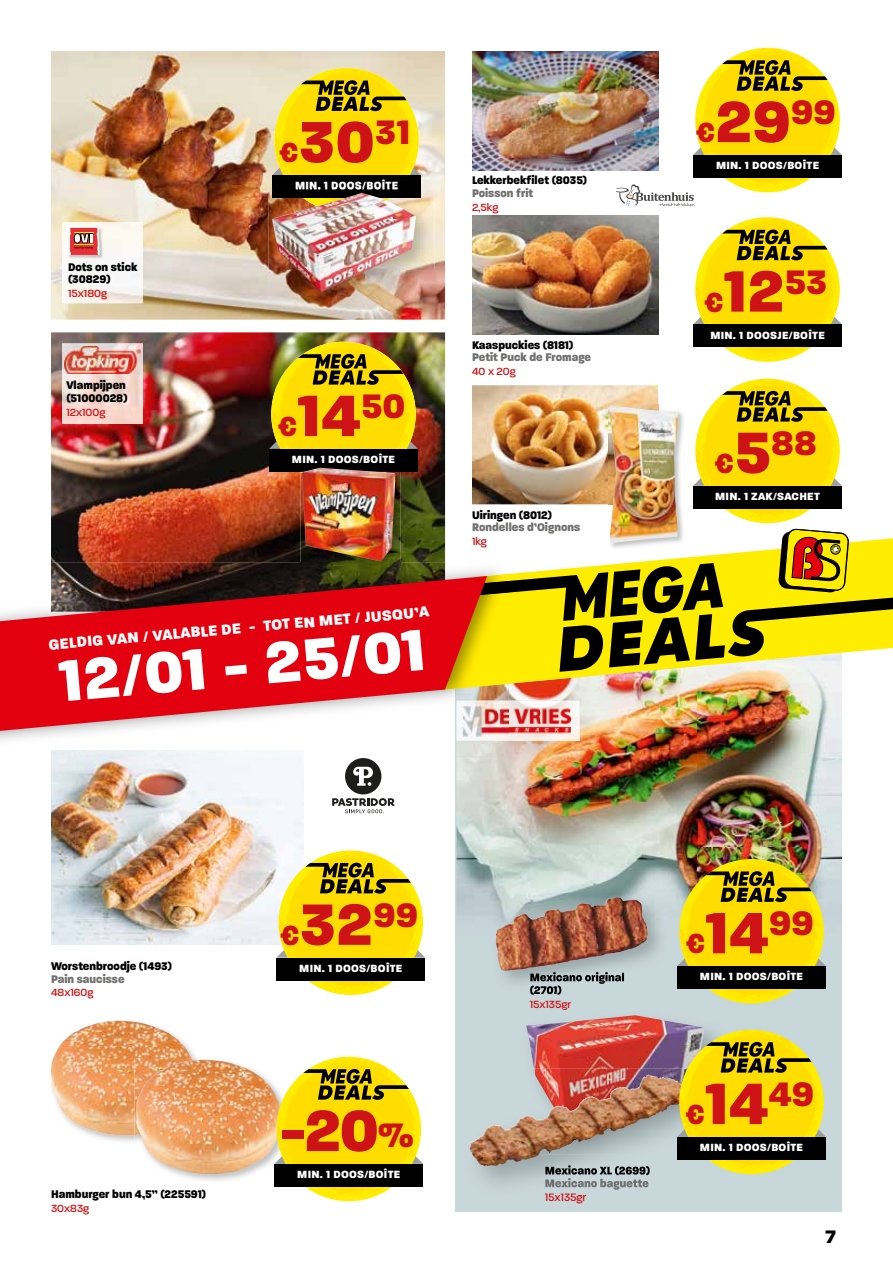
<style>
.page{position:relative;width:893px;height:1263px;background:#fff}
.page>*{position:absolute;margin:0;border:0;box-sizing:border-box;transform-origin:0 0}
.t1{font:800 63px "Paralucent";letter-spacing:.01em;color:#cd1316}
.t2{font:800 63px "Paralucent";color:#fff}
.t3{font:800 36.75px "Paralucent";color:#cd1316}
.t4{font:800 19.5px "Paralucent";color:#000}
.t5{font:800 15.75px "Paralucent";color:#fff}
.t6{font:800 12px/12.8px "Paralucent";color:#000;scale:.95 1}
.t7{font:800 12px "Paralucent";color:#6f6f6e;scale:.95 1}
.t8{font:800 11.25px "Paralucent";letter-spacing:.025em;color:#fff}
.t9{font:500 11.25px "Paralucent";color:#cd1316}
.t10{font:700 2.25px "Myriad Pro";color:#000}
.s1{font-size:30px}
.s2{font-size:36.75px}
.s3{font-size:63px}
</style>
<div class="page">
<img style="left:472px;top:51px;width:186px;height:119px">
<svg style="left:693px;top:139px;width:11px;height:16px"></svg>
<svg style="left:831px;top:135px;width:11px;height:20px"></svg>
<img style="left:695px;top:48px;width:145px;height:144px;border-radius:72px">
<div style="left:693px;top:155px;width:149px;height:23px;background:#000"></div>
<svg style="left:722px;top:60px;width:106px;height:31px;background:#a2900e"></svg>
<img style="left:472px;top:215px;width:186px;height:119px">
<svg style="left:616px;top:184px;width:79px;height:22px"></svg>
<svg style="left:694px;top:304px;width:9px;height:20px"></svg>
<svg style="left:832px;top:304px;width:10px;height:20px"></svg>
<img style="left:695px;top:217px;width:145px;height:145px;border-radius:72px">
<div style="left:693px;top:324px;width:149px;height:23px;background:#000"></div>
<svg style="left:722px;top:229px;width:106px;height:31px;background:#a3910f"></svg>
<img style="left:472px;top:385px;width:186px;height:119px">
<svg style="left:693px;top:473px;width:11px;height:13px"></svg>
<svg style="left:831px;top:466px;width:11px;height:20px"></svg>
<img style="left:695px;top:379px;width:145px;height:144px;border-radius:72px">
<div style="left:693px;top:486px;width:149px;height:23px;background:#000"></div>
<svg style="left:722px;top:391px;width:106px;height:31px;background:#a2900e"></svg>
<img style="left:609px;top:405px;width:74px;height:122px">
<img style="left:609px;top:405px;width:49px;height:99px">
<img style="left:610px;top:406px;width:68px;height:121px">
<img style="left:51px;top:756px;width:252px;height:188px">
<svg style="left:276px;top:935px;width:11px;height:22px"></svg>
<svg style="left:415px;top:938px;width:10px;height:19px"></svg>
<img style="left:279px;top:850px;width:144px;height:145px;border-radius:72px">
<div style="left:276px;top:957px;width:149px;height:23px;background:#000"></div>
<svg style="left:305px;top:863px;width:106px;height:31px;background:#a3900d"></svg>
<img style="left:91px;top:1020px;width:105px;height:122px">
<img style="left:51px;top:1021px;width:141px;height:114px">
<img style="left:177px;top:1088px;width:112px;height:93px">
<img style="left:134px;top:1058px;width:62px;height:77px">
<img style="left:136px;top:1059px;width:145px;height:115px">
<svg style="left:274px;top:1141px;width:12px;height:23px"></svg>
<svg style="left:412px;top:1144px;width:11px;height:20px"></svg>
<img style="left:277px;top:1057px;width:144px;height:144px;border-radius:72px">
<div style="left:274px;top:1164px;width:149px;height:22px;background:#000"></div>
<svg style="left:303px;top:1069px;width:106px;height:31px;background:#a2900e"></svg>
<svg style="left:332px;top:758px;width:62px;height:55px"></svg>
<img style="left:51px;top:51px;width:394px;height:269px">
<svg style="left:272px;top:152px;width:23px;height:23px"></svg>
<svg style="left:398px;top:152px;width:23px;height:23px"></svg>
<img style="left:274px;top:140px;width:17px;height:35px">
<div style="left:272px;top:175px;width:149px;height:23px;background:#000"></div>
<svg style="left:301px;top:80px;width:106px;height:31px;background:#a18e0b"></svg>
<img style="left:268px;top:189px;width:167px;height:122px">
<img style="left:272px;top:189px;width:149px;height:9px">
<img style="left:293px;top:189px;width:107px;height:4px">
<img style="left:296px;top:189px;width:102px;height:1px">
<img style="left:272px;top:193px;width:144px;height:99px">
<img style="left:51px;top:332px;width:394px;height:231px">
<svg style="left:269px;top:426px;width:2px;height:23px"></svg>
<svg style="left:396px;top:426px;width:22px;height:23px"></svg>
<div style="left:271px;top:414px;width:125px;height:35px;background:#fd0"></div>
<div style="left:269px;top:449px;width:149px;height:23px;background:#000"></div>
<svg style="left:298px;top:354px;width:106px;height:31px;background:#998401"></svg>
<img style="left:301px;top:472px;width:100px;height:91px">
<img style="left:301px;top:472px;width:1px;height:14px">
<img style="left:302px;top:468px;width:93px;height:93px">
<img style="left:62px;top:343px;width:81px;height:81px">
<img style="left:64px;top:347px;width:76px;height:27px">
<div style="left:455px;top:667px;width:387px;height:545px;background:#c8d7da"></div>
<img style="left:505px;top:690px;width:192px;height:203px">
<img style="left:697px;top:690px;width:145px;height:233px">
<img style="left:456px;top:756px;width:49px;height:159px">
<img style="left:678px;top:893px;width:12px;height:30px">
<svg style="left:677px;top:946px;width:11px;height:20px"></svg>
<svg style="left:815px;top:946px;width:11px;height:20px"></svg>
<img style="left:679px;top:859px;width:145px;height:144px;border-radius:72px">
<div style="left:677px;top:966px;width:149px;height:23px;background:#000"></div>
<svg style="left:706px;top:871px;width:105px;height:31px;background:#9e8903"></svg>
<img style="left:704px;top:1027px;width:22px;height:20px">
<img style="left:526px;top:1015px;width:178px;height:54px">
<img style="left:469px;top:1118px;width:250px;height:77px">
<img style="left:545px;top:1165px;width:105px;height:10px">
<img style="left:545px;top:1178px;width:104px;height:12px">
<img style="left:545px;top:1193px;width:41px;height:2px">
<img style="left:522px;top:1115px;width:155px;height:39px">
<img style="left:534px;top:1069px;width:153px;height:63px">
<img style="left:584px;top:1074px;width:64px;height:27px">
<img style="left:491px;top:893px;width:170px;height:90px">
<img style="left:530px;top:972px;width:95px;height:12px">
<img style="left:530px;top:985px;width:32px;height:6px">
<img style="left:496px;top:897px;width:146px;height:73px">
<img style="left:436px;top:527px;width:457px;height:163px">
<svg style="left:509px;top:563px;width:384px;height:109px;background:#afa417"></svg>
<img style="left:445px;top:563px;width:64px;height:11px">
<img style="left:51px;top:563px;width:394px;height:13px">
<img style="left:456px;top:690px;width:53px;height:66px">
<img style="left:436px;top:574px;width:73px;height:116px">
<img style="left:487px;top:581px;width:22px;height:15px">
<svg style="left:0;top:576px;width:487px;height:167px;fill:#e3000f"></svg>
<img style="left:62px;top:222px;width:81px;height:81px">
<img style="left:68px;top:228px;width:35px;height:30px">
<svg style="left:68px;top:228px;width:32px;height:27px"></svg>
<svg style="left:677px;top:1114px;width:11px;height:23px"></svg>
<svg style="left:815px;top:1121px;width:11px;height:16px"></svg>
<img style="left:679px;top:1030px;width:145px;height:144px;border-radius:72px">
<div style="left:677px;top:1137px;width:149px;height:22px;background:#000"></div>
<svg style="left:706px;top:1042px;width:105px;height:31px;background:#9f8d0b"></svg>
<img style="left:456px;top:701px;width:124px;height:40px">
<img style="left:463px;top:702px;width:109px;height:37px">
<svg style="left:778px;top:528px;width:71px;height:65px;background:#b58714"></svg>
<h1 class="t1" style="left:279px;top:104px;width:133px"><span class="s1">€</span> 30<sup>31</sup></h1>
<p class="t6" style="left:68px;top:260px;width:75px">Dots on stick (30829)</p>
<p class="t9" style="left:68px;top:286px;width:40px">15x180g</p>
<p class="t6" style="left:66px;top:379px;width:66px">Vlampijpen (51000028)</p>
<p class="t9" style="left:66px;top:405px;width:41px">12x100g</p>
<p class="t8" style="left:295px;top:179px;width:105px">MIN. 1 DOOS/BOÎTE</p>
<h1 class="t1" style="left:277px;top:377px;width:130px"><span class="s1">€</span> 14<sup>50</sup></h1>
<p class="t8" style="left:292px;top:453px;width:105px">MIN. 1 DOOS/BOÎTE</p>
<h3 class="t5" style="left:48px;top:635px;width:383px;rotate:-5deg">GELDIG VAN / VALABLE DE - TOT EN MET / JUSQU’A</h3>
<h1 class="t2" style="left:56px;top:643px;width:369px;rotate:-5deg">12/01 - 25/01</h1>
<p class="t6" style="left:472px;top:174px;width:123px">Lekkerbekfilet (8035)</p>
<p class="t7" style="left:472px;top:186px;width:66px">Poisson frit</p>
<p class="t9" style="left:472px;top:200px;width:28px">2,5kg</p>
<p class="t6" style="left:472px;top:338px;width:108px">Kaaspuckies (8181)</p>
<p class="t7" style="left:472px;top:350px;width:127px">Petit Puck de Fromage</p>
<p class="t9" style="left:472px;top:364px;width:45px">40 x 20g</p>
<p class="t6" style="left:472px;top:508px;width:86px">Uiringen (8012)</p>
<p class="t7" style="left:472px;top:520px;width:115px">Rondelles d’Oignons</p>
<p class="t9" style="left:472px;top:534px;width:16px">1kg</p>
<p class="t6" style="left:51px;top:960px;width:129px">Worstenbroodje (1493)</p>
<p class="t7" style="left:51px;top:972px;width:79px">Pain saucisse</p>
<p class="t9" style="left:51px;top:986px;width:44px">48x160g</p>
<p class="t6" style="left:51px;top:1188px;width:165px">Hamburger bun 4,5” (225591)</p>
<p class="t9" style="left:51px;top:1201px;width:40px">30x83g</p>
<h1 class="t1" style="left:280px;top:886px;width:140px"><span class="s1">€</span> 32<sup>99</sup></h1>
<p class="t8" style="left:299px;top:961px;width:105px">MIN. 1 DOOS/BOÎTE</p>
<h1 class="t1" style="left:281px;top:1092px;width:135px">-20<span class="s2">%</span></h1>
<p class="t8" style="left:297px;top:1168px;width:105px">MIN. 1 DOOS/BOÎTE</p>
<p class="t6" style="left:530px;top:984px;width:35px">(2701)</p>
<p class="t9" style="left:530px;top:997px;width:43px">15x135gr</p>
<p class="t9" style="left:545px;top:1190px;width:43px">15x135gr</p>
<h1 class="t1" style="left:695px;top:84px;width:142px"><span class="s1">€</span> 29<sup>99</sup></h1>
<p class="t8" style="left:716px;top:159px;width:105px">MIN. 1 DOOS/BOÎTE</p>
<h1 class="t1" style="left:704px;top:253px;width:125px"><span class="s1">€</span> 12<sup>53</sup></h1>
<p class="t8" style="left:710px;top:328px;width:116px">MIN. 1 DOOSJE/BOÎTE</p>
<h2 class="t3" style="left:714px;top:421px;width:104px"><sub>€</sub> <span class="s3">5</span>88</h2>
<p class="t8" style="left:715px;top:490px;width:106px">MIN. 1 ZAK/SACHET</p>
<p class="t10" style="left:840px;top:549px;width:2px;rotate:90deg">•</p>
<h1 class="t1" style="left:685px;top:895px;width:130px"><span class="s1">€</span> 14<sup>99</sup></h1>
<p class="t8" style="left:700px;top:970px;width:105px">MIN. 1 DOOS/BOÎTE</p>
<h1 class="t1" style="left:685px;top:1065px;width:130px"><span class="s1">€</span> 14<sup>49</sup></h1>
<p class="t8" style="left:700px;top:1141px;width:105px">MIN. 1 DOOS/BOÎTE</p>
<h3 class="t4" style="left:825px;top:1225px;width:12px">7</h3>
</div>
